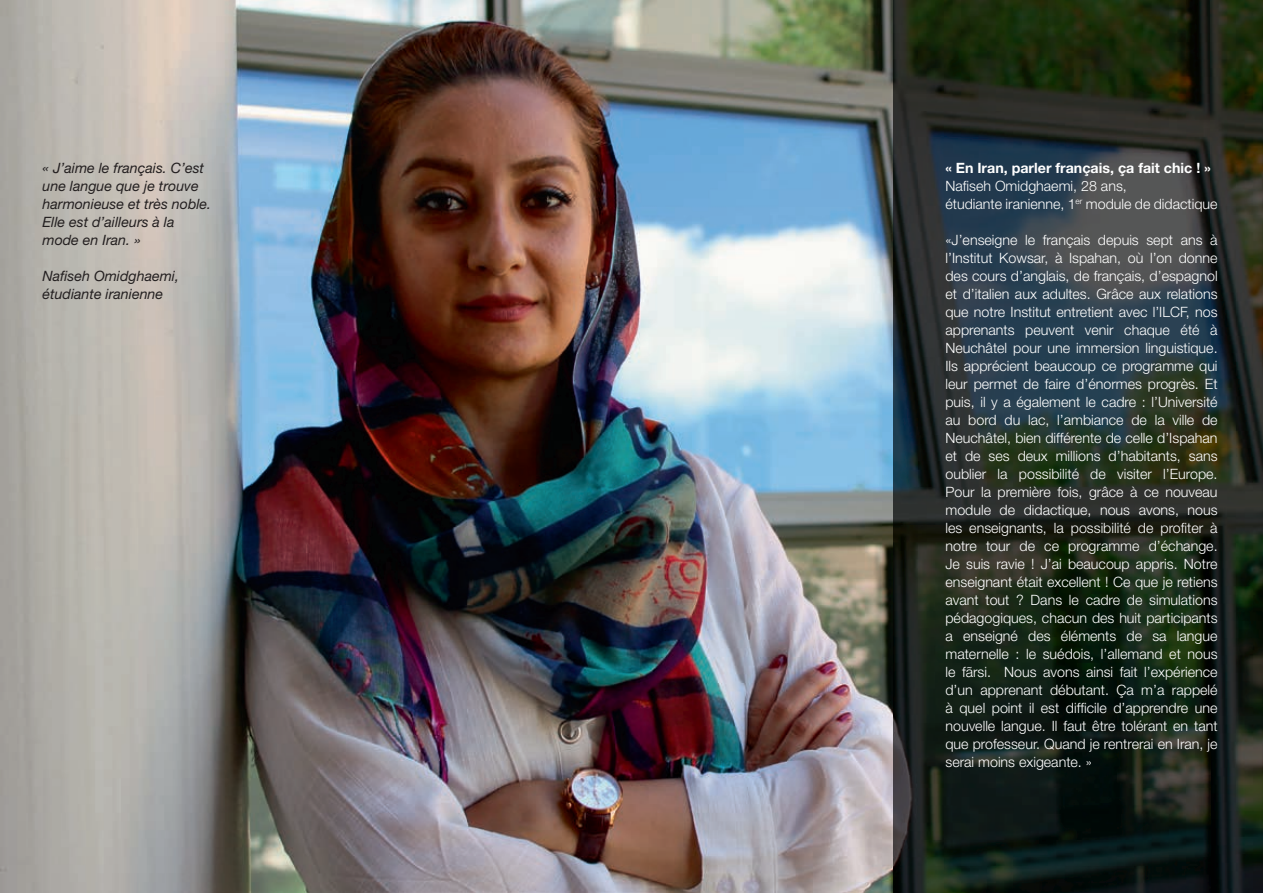
<style>
.page{position:relative;width:1263px;height:893px;background:#fff}
.page>*{position:absolute;margin:0;border:0;box-sizing:border-box;transform-origin:0 0}
.t1{font:300 14.25px/18px "Helvetica Neue";color:#fff}
.t2{font:italic 14.25px/18px "Helvetica Neue";color:#231f20}
.t3{font:700 14.25px "Helvetica Neue";color:#fff}
</style>
<div class="page">
<img style="left:0;top:0;width:1263px;height:893px">
<p class="t2" style="left:43px;top:158px;width:170px">« J’aime le français. C’est une langue que je trouve harmonieuse et très noble.<br>Elle est d’ailleurs à la mode en Iran. »</p>
<p class="t2" style="left:43px;top:266px;width:138px">Nafiseh Omidghaemi, étudiante iranienne</p>
<p class="t3" style="left:945px;top:159px;width:267px">« En Iran, parler français, ça fait chic ! »</p>
<p class="t1" style="left:945px;top:176px;width:274px">Nafiseh Omidghaemi, 28 ans,<br>étudiante iranienne, 1<sup>er</sup> module de didactique</p>
<p class="t1" style="left:945px;top:230px;width:274px;text-align:justify">«J’enseigne le français depuis sept ans à l’Institut Kowsar, à Ispahan, où l’on donne des cours d’anglais, de français, d’espagnol et d’italien aux adultes. Grâce aux relations que notre Institut entretient avec l’ILCF, nos apprenants peuvent venir chaque été à Neuchâtel pour une immersion linguistique.<br>Ils apprécient beaucoup ce programme qui leur permet de faire d’énormes progrès. Et puis, il y a également le cadre : l’Université au bord du lac, l’ambiance de la ville de Neuchâtel, bien différente de celle d’Ispahan et de ses deux millions d’habitants, sans oublier la possibilité de visiter l’Europe.<br>Pour la première fois, grâce à ce nouveau module de didactique, nous avons, nous les enseignants, la possibilité de profiter à notre tour de ce programme d’échange.<br>Je suis ravie ! J’ai beaucoup appris. Notre enseignant était excellent ! Ce que je retiens avant tout ? Dans le cadre de simulations pédagogiques, chacun des huit participants a enseigné des éléments de sa langue maternelle : le suédois, l’allemand et nous le fãrsi. Nous avons ainsi fait l’expérience d’un apprenant débutant. Ça m’a rappelé à quel point il est difficile d’apprendre une nouvelle langue. Il faut être tolérant en tant que professeur. Quand je rentrerai en Iran, je serai moins exigeante. »</p>
</div>
